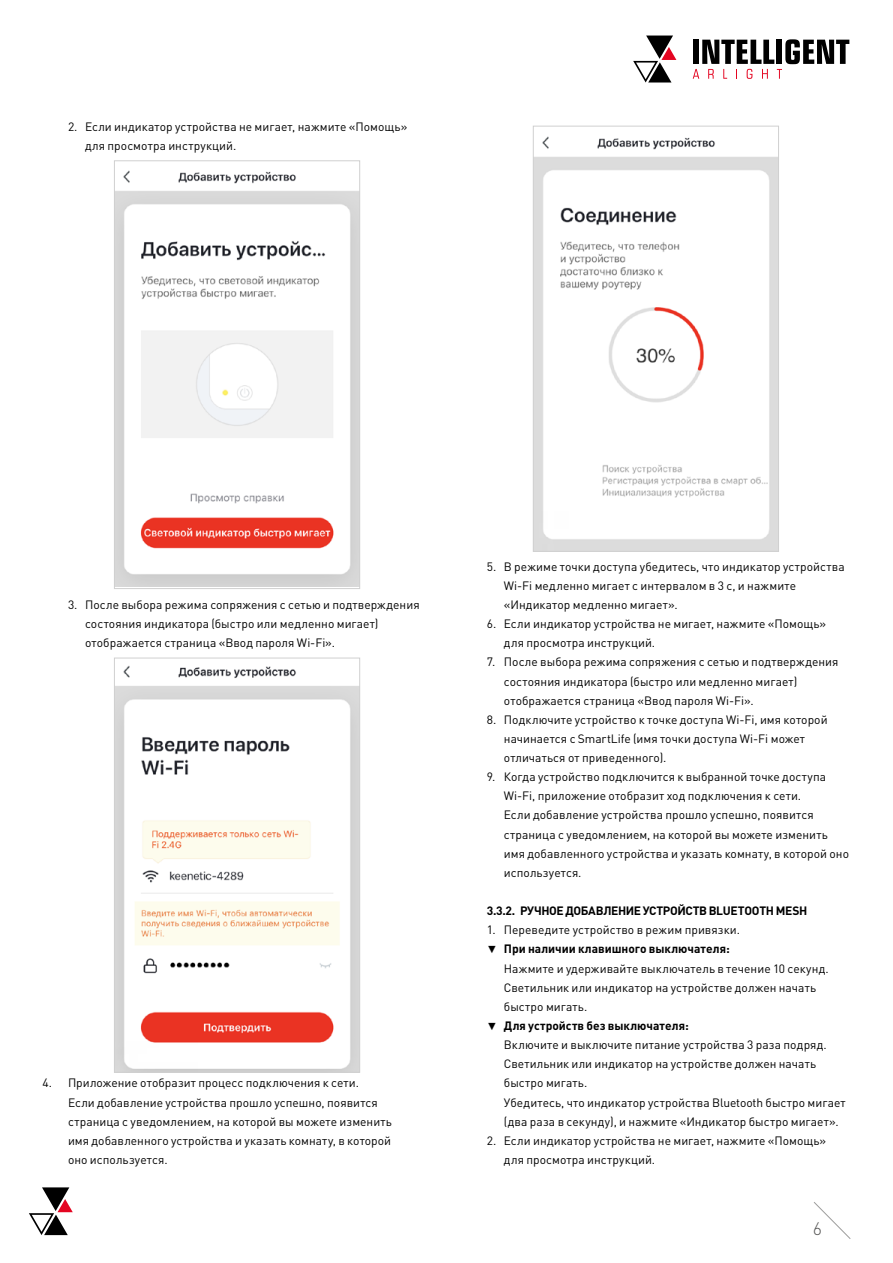
<style>
.page{position:relative;width:893px;height:1263px;background:#fff}
.page>*{position:absolute;margin:0;border:0;box-sizing:border-box;transform-origin:0 0}
.t1{font:300 18px "DIN Pro";color:#575756}
.t2{font:12px/19.2px "DIN Pro";letter-spacing:.005em;color:#000}
.t3{font:700 12px "DIN Pro";letter-spacing:-.03em;color:#000}
.s1{font-family:"Century Gothic";font-size:10.5px}
.s2{font-weight:700}
</style>
<div class="page">
<svg style="left:814px;top:1202px;width:37px;height:37px"></svg>
<svg style="left:693px;top:39px;width:156px;height:40px"></svg>
<svg style="left:633px;top:36px;width:43px;height:47px"></svg>
<svg style="left:29px;top:1187px;width:44px;height:48px"></svg>
<img style="left:116px;top:170px;width:242px;height:416px">
<div style="left:114px;top:161px;width:246px;height:428px;border:1px solid #d0d0d0"></div>
<img style="left:116px;top:665px;width:242px;height:405px">
<div style="left:114px;top:658px;width:246px;height:414px;border:1px solid #d0d0d0"></div>
<img style="left:535px;top:136px;width:242px;height:413px">
<div style="left:533px;top:126px;width:246px;height:425px;border:1px solid #d0d0d0"></div>
<p class="t2" style="left:85px;top:116px;width:324px;text-indent:-17px">2. Если индикатор устройства не мигает, нажмите «Помощь» для просмотра инструкций.</p>
<p class="t2" style="left:85px;top:594px;width:336px;text-indent:-17px">3. После выбора режима сопряжения с сетью и подтверждения состояния индикатора (быстро или медленно мигает) отображается страница «Ввод пароля Wi-Fi».</p>
<p class="t2" style="left:68px;top:1073px;width:325px;text-indent:-26px">4. Приложение отобразит процесс подключения к сети.<br>Если добавление устройства прошло успешно, появится страница с уведомлением, на которой вы можете изменить имя добавленного устройства и указать комнату, в которой оно используется.</p>
<p class="t2" style="left:504px;top:556px;width:342px;text-indent:-17px">5. В режиме точки доступа убедитесь, что индикатор устройства<br>Wi-Fi медленно мигает с интервалом в 3 с, и нажмите «Индикатор медленно мигает».</p>
<p class="t2" style="left:504px;top:614px;width:324px;text-indent:-17px">6. Если индикатор устройства не мигает, нажмите «Помощь» для просмотра инструкций.</p>
<p class="t2" style="left:504px;top:652px;width:336px;text-indent:-17px">7. После выбора режима сопряжения с сетью и подтверждения состояния индикатора (быстро или медленно мигает) отображается страница «Ввод пароля Wi-Fi».</p>
<p class="t2" style="left:504px;top:709px;width:325px;text-indent:-17px">8. Подключите устройство к точке доступа Wi-Fi, имя которой начинается с SmartLife (имя точки доступа Wi-Fi может отличаться от приведенного).</p>
<p class="t2" style="left:504px;top:767px;width:347px;text-indent:-17px">9. Когда устройство подключится к выбранной точке доступа Wi‑Fi, приложение отобразит ход подключения к сети.<br>Если добавление устройства прошло успешно, появится страница с уведомлением, на которой вы можете изменить имя добавленного устройства и указать комнату, в которой оно используется.</p>
<p class="t3" style="left:487px;top:903px;width:322px">3.3.2. РУЧНОЕ ДОБАВЛЕНИЕ УСТРОЙСТВ BLUETOOTH MESH</p>
<p class="t2" style="left:487px;top:920px;width:255px">1. Переведите устройство в режим привязки.</p>
<p class="t2" style="left:504px;top:939px;width:326px;text-indent:-17px"><span class="s1">▼</span> <span class="s2">При наличии клавишного выключателя:<br></span>Нажмите и удерживайте выключатель в течение 10 секунд.<br>Светильник или индикатор на устройстве должен начать быстро мигать.</p>
<p class="t2" style="left:504px;top:1015px;width:343px;text-indent:-17px"><span class="s1">▼</span> <span class="s2">Для устройств без выключателя:<br></span>Включите и выключите питание устройства 3 раза подряд.<br>Светильник или индикатор на устройстве должен начать быстро мигать.<br>Убедитесь, что индикатор устройства Bluetooth быстро мигает (два раза в секунду), и нажмите «Индикатор быстро мигает».</p>
<p class="t2" style="left:504px;top:1130px;width:324px;text-indent:-17px">2. Если индикатор устройства не мигает, нажмите «Помощь» для просмотра инструкций.</p>
<h1 class="t1" style="left:813px;top:1216px;width:11px">6</h1>
</div>
